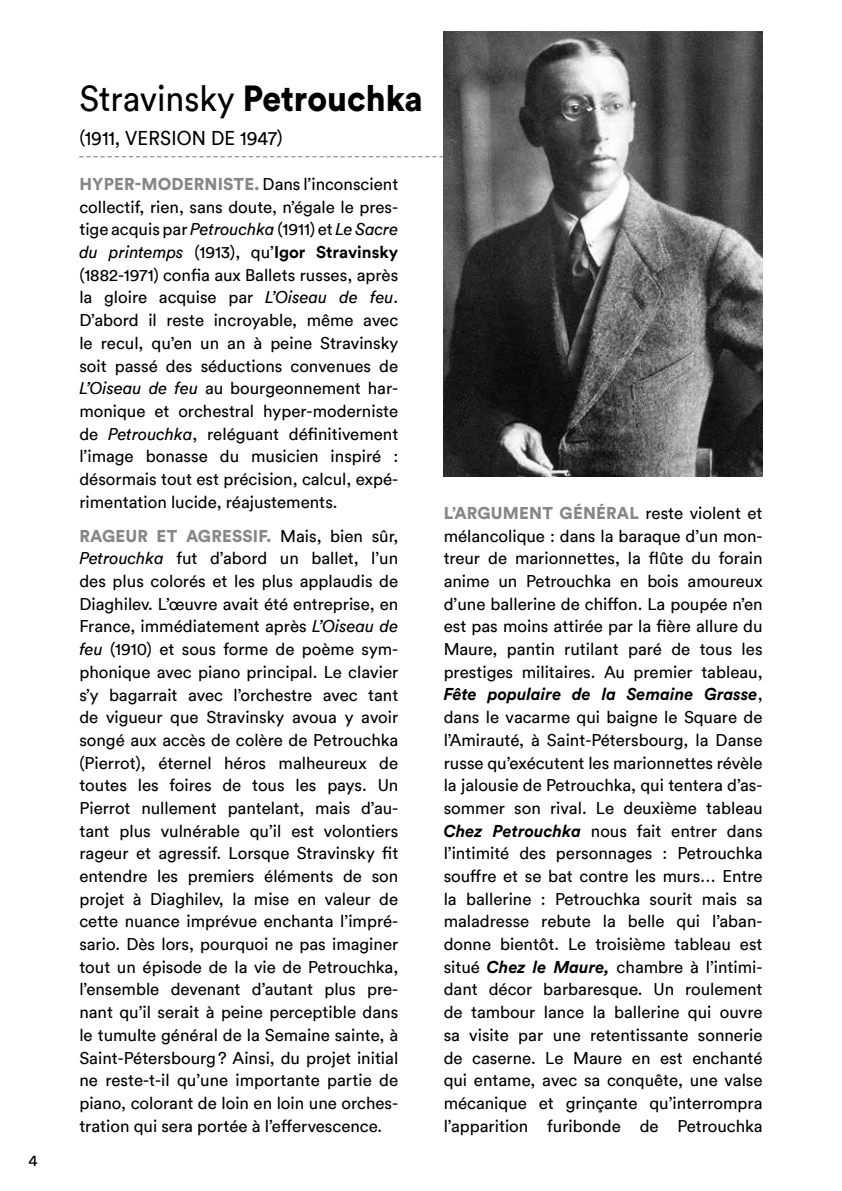
<style>
.page{position:relative;width:842px;height:1191px;background:#fff}
.page>*{position:absolute;margin:0;border:0;box-sizing:border-box;transform-origin:0 0}
.t1{font:36px "Circular";color:#000;scale:.93 1}
.t2{font:20px "Circular";letter-spacing:.01em;color:#000;scale:.93 1}
.t3{font:17px/22.6px "Circular";color:#000;text-align:justify}
.t4{font:900 17px "Circular Std";letter-spacing:.01em;color:#878787}
.t5{font:italic 700 17px "Circular Std";color:#000}
.t6{font:16px "Circular";color:#000}
.s1{font-family:"Circular Std";font-weight:900}
.s2{font-family:"Circular";font-weight:400;color:#000}
.s3{font-style:italic}
.s4{font-weight:700}
.s5{font-family:"Circular";font-weight:400;font-style:normal}
.s6{font-family:"Circular Std";font-weight:700;font-style:italic}
</style>
<div class="page">
<svg style="left:79px;top:156px;width:365px;height:1px"></svg>
<img style="left:444px;top:31px;width:319px;height:445px">
<p class="t6" style="left:28px;top:1149px;width:11px">4</p>
<h1 class="t1" style="left:79px;top:74px;width:371px">Stravinsky <span class="s1">Petrouchka</span></h1>
<p class="t2" style="left:79px;top:124px;width:220px">(1911, VERSION DE 1947)</p>
<p class="t4" style="left:79px;top:173px;width:320px">HYPER-MODERNISTE. <span class="s2">Dans l’inconscient</span></p>
<p class="t3" style="left:79px;top:195px;width:320px">collectif, rien, sans doute, n’égale le pres&shy;tige acquis par <span class="s3">Petrouchka</span> (1911) et <span class="s3">Le Sacre du printemps</span> (1913), qu’<span class="s4">Igor Stravinsky </span>(1882-1971) confia aux Ballets russes, après la gloire acquise par <span class="s3">L’Oiseau de feu</span>.<br>D’abord il reste incroyable, même avec le recul, qu’en un an à peine Stravinsky soit passé des séductions convenues de <span class="s3">L’Oiseau de feu</span> au bourgeonnement har&shy;monique et orchestral hyper-moderniste de <span class="s3">Petrouchka</span>, reléguant définitivement l’image bonasse du musicien inspiré : désormais tout est précision, calcul, expé&shy;rimentation lucide, réajustements.</p>
<p class="t4" style="left:79px;top:524px;width:320px">RAGEUR ET AGRESSIF. <span class="s2">Mais, bien sûr,</span></p>
<p class="t3" style="left:79px;top:546px;width:320px"><span class="s3">Petrouchka</span> fut d’abord un ballet, l’un des plus colorés et les plus applaudis de Diaghilev. L’œuvre avait été entreprise, en France, immédiatement après <span class="s3">L’Oiseau de feu</span> (1910) et sous forme de poème sym&shy;phonique avec piano principal. Le clavier s’y bagarrait avec l’orchestre avec tant de vigueur que Stravinsky avoua y avoir songé aux accès de colère de Petrouchka (Pierrot), éternel héros malheureux de toutes les foires de tous les pays. Un Pierrot nullement pantelant, mais d’au&shy;tant plus vulnérable qu’il est volontiers rageur et agressif. Lorsque Stravinsky fit entendre les premiers éléments de son projet à Diaghilev, la mise en valeur de cette nuance imprévue enchanta l’impré&shy;sario. Dès lors, pourquoi ne pas imaginer tout un épisode de la vie de Petrouchka, l’ensemble devenant d’autant plus pre&shy;nant qu’il serait à peine perceptible dans le tumulte général de la Semaine sainte, à Saint-Pétersbourg? Ainsi, du projet initial ne reste-t-il qu’une importante partie de piano, colorant de loin en loin une orches&shy;tration qui sera portée à l’effervescence.</p>
<p class="t4" style="left:444px;top:502px;width:320px">L’ARGUMENT GÉNÉRAL <span class="s2">reste violent et</span></p>
<p class="t3" style="left:444px;top:523px;width:320px">mélancolique : dans la baraque d’un mon&shy;treur de marionnettes, la flûte du forain anime un Petrouchka en bois amoureux d’une ballerine de chiffon. La poupée n’en est pas moins attirée par la fière allure du Maure, pantin rutilant paré de tous les prestiges militaires. Au premier tableau,</p>
<p class="t5" style="left:444px;top:683px;width:320px">Fête populaire de la Semaine Grasse<span class="s5">,</span></p>
<p class="t3" style="left:444px;top:705px;width:320px">dans le vacarme qui baigne le Square de l’Amirauté, à Saint-Pétersbourg, la Danse russe qu’exécutent les marionnettes révèle la jalousie de Petrouchka, qui tentera d’as&shy;sommer son rival. Le deuxième tableau <span class="s6">Chez Petrouchka</span> nous fait entrer dans l’intimité des personnages : Petrouchka souffre et se bat contre les murs… Entre la ballerine : Petrouchka sourit mais sa maladresse rebute la belle qui l’aban&shy;donne bientôt. Le troisième tableau est situé <span class="s6">Chez le Maure,</span> chambre à l’intimi&shy;dant décor barbaresque. Un roulement de tambour lance la ballerine qui ouvre sa visite par une retentissante sonnerie de caserne. Le Maure en est enchanté qui entame, avec sa conquête, une valse mécanique et grinçante qu’interrompra l’apparition furibonde de Petrouchka</p>
</div>
